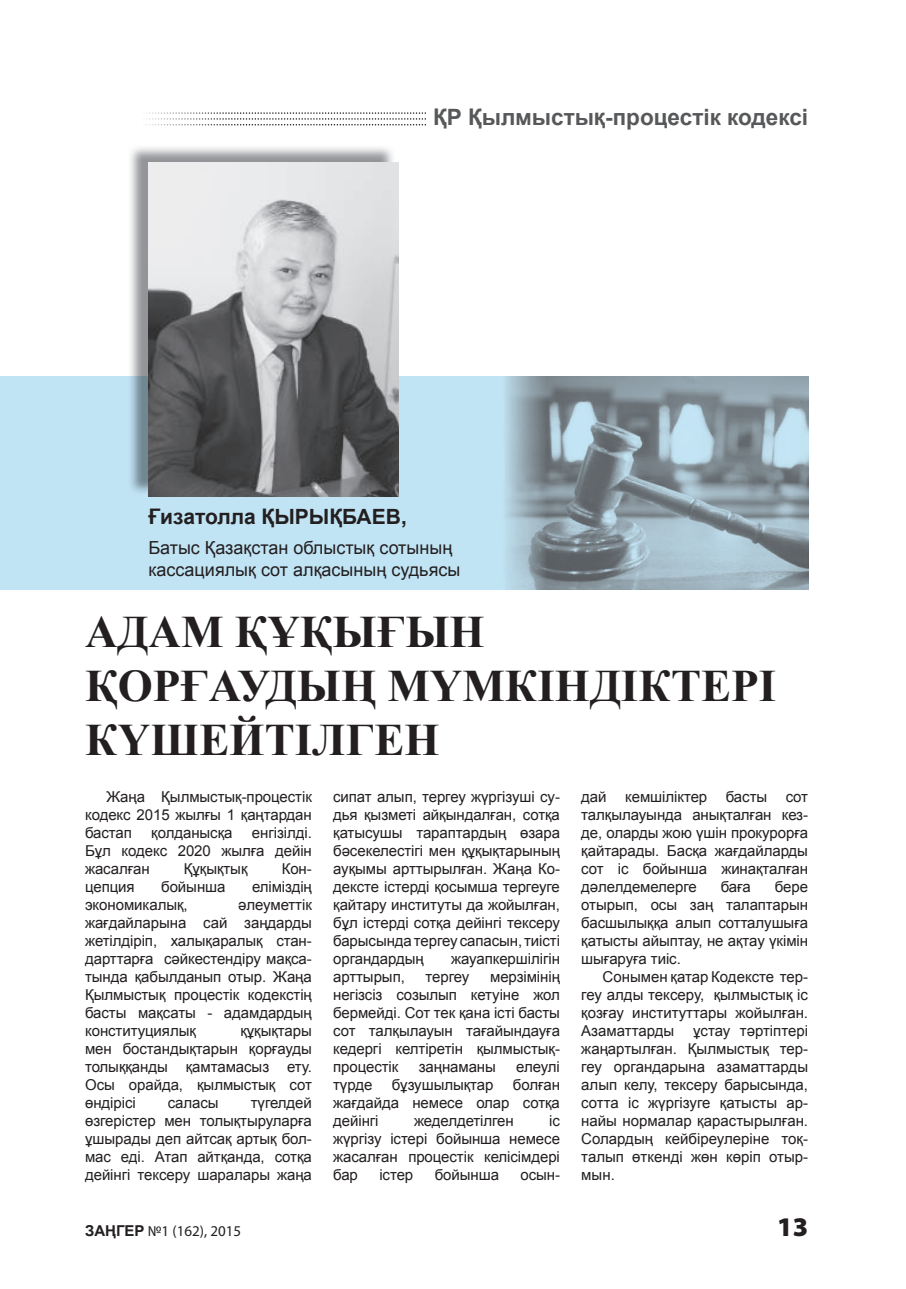
<style>
.page{position:relative;width:906px;height:1289px;background:#fff}
.page>*{position:absolute;margin:0;border:0;box-sizing:border-box;transform-origin:0 0}
.t1{font:700 45px/54px "Times New Roman";color:#231f20}
.t2{font:900 27px "Myriad Pro";color:#231f20}
.t3{font:700 22.5px "Arial";color:#57585a}
.t4{font:700 21px "Arial";color:#231f20}
.t5{font:18px/21.6px "Arial";color:#231f20}
.t6{font:15px/18px "Arial";letter-spacing:-.005em;color:#231f20;text-align:justify}
.t7{font:15px "Myriad Pro";color:#231f20}
.s1{font-family:"Arial";font-weight:700}
</style>
<div class="page">
<div style="left:0;top:376px;width:808px;height:214px;background:#c1e4f4"></div>
<img style="left:130px;top:147px;width:265px;height:346px">
<img style="left:148px;top:163px;width:250px;height:333px">
<img style="left:505px;top:376px;width:303px;height:213px">
<img style="left:146px;top:112px;width:280px;height:2px">
<img style="left:146px;top:118px;width:280px;height:2px">
<img style="left:146px;top:124px;width:280px;height:1px">
<h3 class="t3" style="left:433px;top:102px;width:376px">ҚР Қылмыстық-процестік кодексі</h3>
<h3 class="t4" style="left:148px;top:503px;width:260px">Ғизатолла ҚЫРЫҚБАЕВ,</h3>
<p class="t5" style="left:148px;top:537px;width:313px">Батыс Қазақстан облыстық сотының кассациялық сот алқасының судьясы</p>
<h1 class="t1" style="left:85px;top:604px;width:692px">АДАМ ҚҰҚЫҒЫН<br>ҚОРҒАУДЫҢ МҮМКІНДІКТЕРІ<br>КҮШЕЙТІЛГЕН</h1>
<p class="t6" style="left:85px;top:788px;width:228px;text-indent:21px">Жаңа Қылмыстық-процестік кодекс 2015 жылғы 1 қаңтардан бастап</p>
<p class="t6" style="left:581px;top:788px;width:228px">дай кемшіліктер басты сот талқылауында анықталған кез&shy;де, оларды жою үшін прокурорға қайтарады. Басқа жағдайларды сот іс бойынша жинақталған дәлелдемелерге</p>
<p class="t6" style="left:333px;top:788px;width:228px">сипат алып, тергеу жүргізуші су&shy;дья қызметі айқындалған, сотқа қатысушы тараптардың өзара бәсекелестігі мен құқықтарының ауқымы арттырылған. Жаңа Ко&shy;дексте істерді қосымша тергеуге қайтару институты да жойылған, бұл істерді сотқа дейінгі тексеру барысында тергеу сапасын, тиісті органдардың</p>
<p class="t6" style="left:85px;top:824px;width:228px;text-indent:167px">енгізілді.<br>Бұл кодекс 2020 жылға дейін жасалған</p>
<p class="t6" style="left:151px;top:824px;width:83px">қолданысқа</p>
<p class="t6" style="left:184px;top:860px;width:65px">Құқықтық</p>
<p class="t6" style="left:282px;top:860px;width:32px">Кон-</p>
<p class="t6" style="left:85px;top:878px;width:51px">цепция</p>
<p class="t6" style="left:161px;top:878px;width:66px">бойынша</p>
<p class="t6" style="left:252px;top:878px;width:61px">еліміздің</p>
<p class="t6" style="left:85px;top:896px;width:104px">экономикалық,</p>
<p class="t6" style="left:581px;top:878px;width:228px;text-indent:193px">бере отырып, осы заң талаптарын басшылыққа алып сотталушыға қатысты айыптау, не ақтау үкімін шығаруға тиіс.</p>
<p class="t6" style="left:581px;top:968px;width:228px;text-indent:21px">Сонымен қатар Кодексте тер&shy;геу алды тексеру, қылмыстық іс қозғау институттары жойылған.<br>Азаматтарды</p>
<p class="t6" style="left:721px;top:878px;width:32px">баға</p>
<p class="t6" style="left:85px;top:896px;width:228px;text-indent:153px">әлеуметтік жағдайларына сай заңдарды жетілдіріп, халықаралық стан&shy;дарттарға сәйкестендіру мақса&shy;тында қабылданып отыр. Жаңа Қылмыстық процестік кодекстің басты мақсаты - адамдардың конституциялық</p>
<p class="t6" style="left:451px;top:950px;width:110px">жауапкершілігін</p>
<p class="t6" style="left:333px;top:968px;width:228px;text-indent:157px">мерзімінің негізсіз созылып кетуіне жол бермейді. Сот тек қана істі басты сот талқылауын тағайындауға кедергі келтіретін қылмыстық&shy;процестік</p>
<p class="t6" style="left:333px;top:968px;width:73px">арттырып,</p>
<p class="t6" style="left:425px;top:968px;width:45px">тергеу</p>
<p class="t6" style="left:581px;top:1022px;width:228px;text-indent:112px">ұстау тәртіптері жаңартылған. Қылмыстық тер&shy;геу органдарына азаматтарды алып келу, тексеру барысында, сотта іс жүргізуге қатысты ар&shy;найы нормалар қарастырылған.<br>Солардың кейбіреулеріне тоқ&shy;талып өткенді жөн көріп отыр&shy;мын.</p>
<p class="t6" style="left:85px;top:1022px;width:228px;text-indent:155px">құқықтары мен бостандықтарын қорғауды толыққанды қамтамасыз ету.<br>Осы орайда, қылмыстық сот өндірісі</p>
<p class="t6" style="left:419px;top:1058px;width:79px">заңнаманы</p>
<p class="t6" style="left:516px;top:1058px;width:45px">елеулі</p>
<p class="t6" style="left:333px;top:1076px;width:228px;text-indent:180px">болған жағдайда немесе олар сотқа дейінгі</p>
<p class="t6" style="left:333px;top:1076px;width:41px">түрде</p>
<p class="t6" style="left:392px;top:1076px;width:103px">бұзушылықтар</p>
<p class="t6" style="left:85px;top:1094px;width:228px;text-indent:166px">түгелдей өзгерістер мен толықтыруларға ұшырады деп айтсақ артық бол&shy;мас еді. Атап айтқанда, сотқа дейінгі тексеру шаралары жаңа</p>
<p class="t6" style="left:168px;top:1094px;width:52px">саласы</p>
<p class="t6" style="left:333px;top:1112px;width:228px;text-indent:216px">іс жүргізу істері бойынша немесе жасалған процестік келісімдері бар</p>
<p class="t6" style="left:414px;top:1112px;width:101px">жеделдетілген</p>
<p class="t6" style="left:379px;top:1166px;width:35px">істер</p>
<p class="t6" style="left:435px;top:1166px;width:66px">бойынша</p>
<p class="t6" style="left:520px;top:1166px;width:41px">осын-</p>
<p class="t7" style="left:85px;top:1221px;width:158px"><span class="s1">ЗАҢГЕР</span> №1 (162), 2015</p>
<h2 class="t2" style="left:777px;top:1208px;width:32px">13</h2>
</div>
